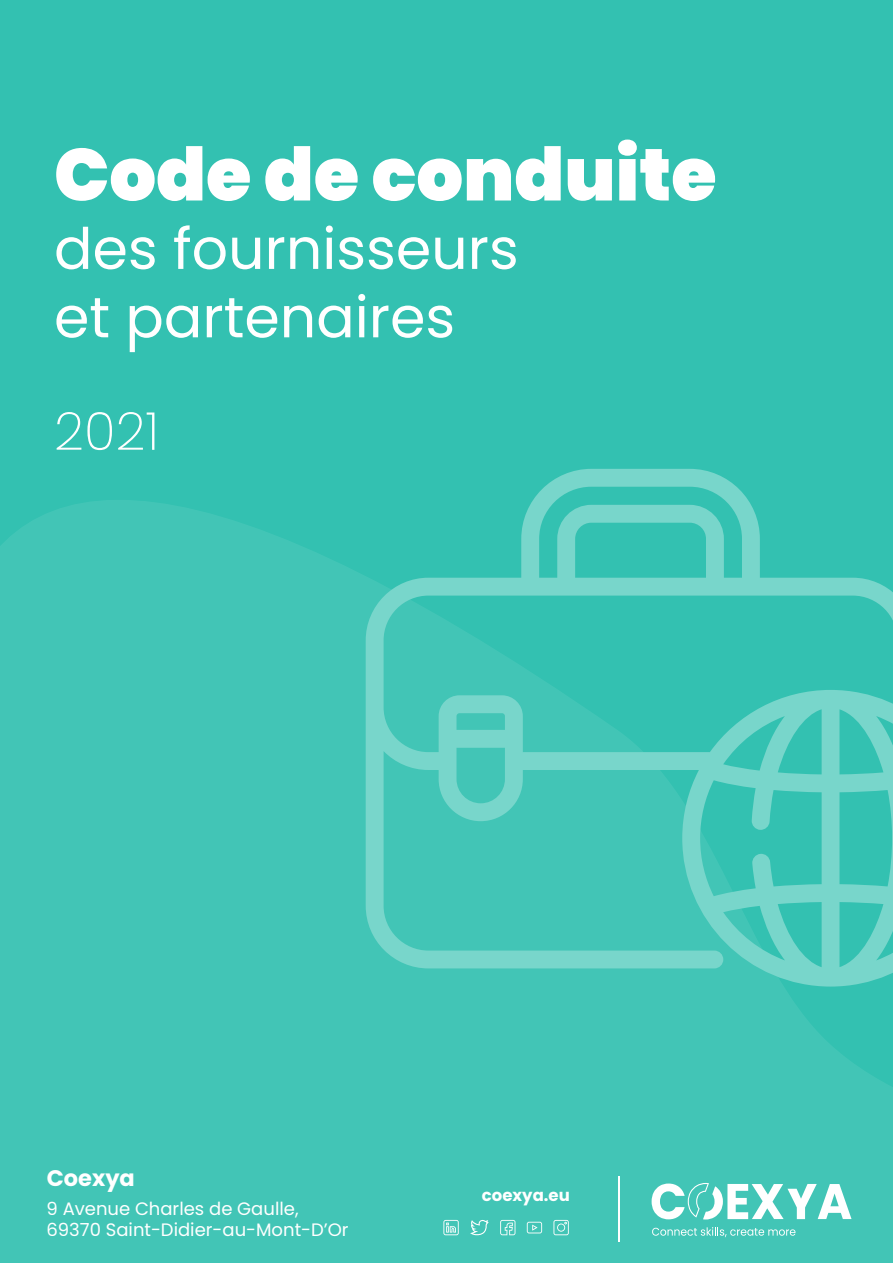
<style>
.page{position:relative;width:893px;height:1263px;background:#33c1b1}
.page>*{position:absolute;margin:0;border:0;box-sizing:border-box;transform-origin:0 0}
.t1{font:900 73.5px "Poppins";color:#fff}
.t2{font:57px/68.4px "Poppins";color:#fff}
.t3{font:200 52.5px "Poppins";color:#fff}
.t4{font:700 22.5px "Poppins";color:#fff}
.t5{font:18px/21.6px "Poppins";color:#fff}
.t6{font:700 16.5px "Poppins";color:#fff}
</style>
<div class="page">
<div style="left:0;top:500px;width:893px;height:763px;background:#42c5b6"></div>
<svg style="left:443px;top:1220px;width:16px;height:15px"></svg>
<svg style="left:527px;top:1222px;width:15px;height:11px"></svg>
<svg style="left:500px;top:1220px;width:15px;height:15px"></svg>
<svg style="left:553px;top:1220px;width:16px;height:15px"></svg>
<svg style="left:470px;top:1219px;width:19px;height:16px"></svg>
<hr style="left:618px;top:1176px;width:2px;height:65px;background:#fff">
<svg style="left:366px;top:469px;width:527px;height:517px"></svg>
<svg style="left:652px;top:1227px;width:143px;height:10px"></svg>
<svg style="left:652px;top:1183px;width:199px;height:36px"></svg>
<p class="t1" style="left:54px;top:132px;width:664px">Code de conduite</p>
<p class="t2" style="left:54px;top:215px;width:466px">des fournisseurs et partenaires</p>
<p class="t3" style="left:54px;top:401px;width:107px">2021</p>
<p class="t4" style="left:47px;top:1165px;width:90px">Coexya</p>
<p class="t5" style="left:47px;top:1197px;width:304px">9 Avenue Charles de Gaulle,<br>69370 Saint-Didier-au-Mont-D’Or</p>
<p class="t6" style="left:482px;top:1186px;width:89px">coexya.eu</p>
</div>
